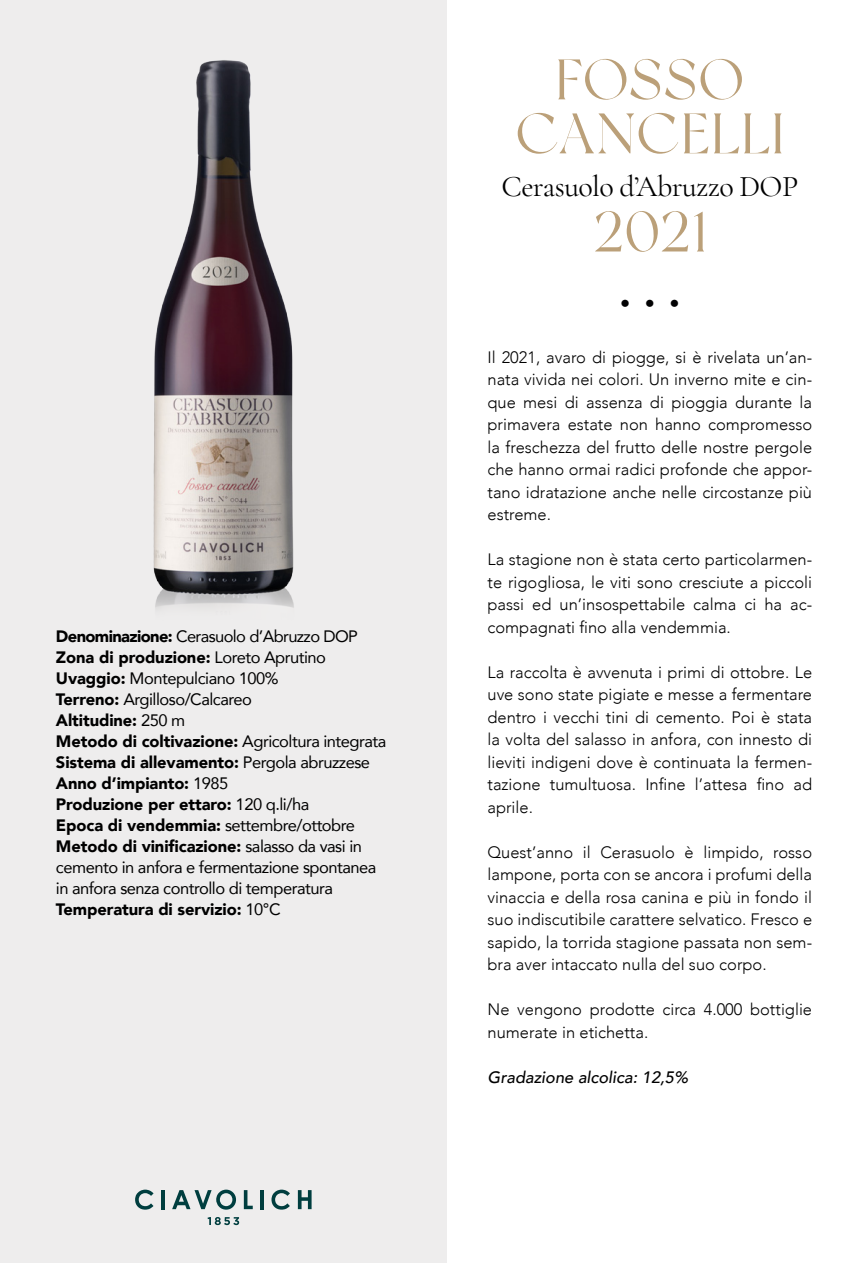
<style>
.page{position:relative;width:853px;height:1263px;background:#fff}
.page>*{position:absolute;margin:0;border:0;box-sizing:border-box;transform-origin:0 0}
.t1{font:57px "New York";letter-spacing:.03em;color:#bba079}
.t2{font:45px "New York";color:#020203}
.t3{font:30px "Cormorant Garamond";letter-spacing:-.02em;color:#000}
.t4{font:300 16.5px/22.5px "Avenir";color:#000;text-align:justify}
.t5{font:900 16.5px "Avenir";letter-spacing:-.005em;color:#000}
.t6{font:16.5px/21px "Avenir";letter-spacing:-.03em;color:#000}
.t7{font:italic 500 16.5px "Avenir";color:#000}
.s1{font-weight:900}
.s2{font-weight:400}
</style>
<div class="page">
<div style="left:0;top:0;width:446px;height:1263px;background:#eeeded"></div>
<svg style="left:135px;top:1189px;width:19px;height:20px"></svg>
<hr style="left:161px;top:1190px;width:4px;height:19px;background:#003e3f">
<svg style="left:172px;top:1189px;width:64px;height:20px"></svg>
<svg style="left:244px;top:1190px;width:9px;height:19px"></svg>
<hr style="left:260px;top:1190px;width:4px;height:19px;background:#003e3f">
<svg style="left:271px;top:1189px;width:19px;height:20px"></svg>
<svg style="left:298px;top:1190px;width:14px;height:19px"></svg>
<svg style="left:208px;top:1217px;width:31px;height:8px"></svg>
<img style="left:153px;top:60px;width:141px;height:549px">
<p class="t6" style="left:56px;top:625px;width:304px"><span class="s1">Denominazione:</span> Cerasuolo d’Abruzzo DOP</p>
<p class="t5" style="left:56px;top:643px;width:272px">Zona di produzione: <span class="s2">Loreto Aprutino</span></p>
<p class="t6" style="left:56px;top:667px;width:224px"><span class="s1">Uvaggio:</span> Montepulciano 100%</p>
<p class="t6" style="left:56px;top:688px;width:198px"><span class="s1">Terreno:</span> Argilloso/Calcareo</p>
<p class="t5" style="left:56px;top:706px;width:131px">Altitudine: <span class="s2">250 m</span></p>
<p class="t5" style="left:56px;top:727px;width:332px">Metodo di coltivazione: <span class="s2">Agricoltura integrata</span></p>
<p class="t5" style="left:56px;top:748px;width:316px">Sistema di allevamento: <span class="s2">Pergola abruzzese</span></p>
<p class="t5" style="left:56px;top:769px;width:174px">Anno d’impianto: <span class="s2">1985</span></p>
<p class="t5" style="left:56px;top:790px;width:255px">Produzione per ettaro: <span class="s2">120 q.li/ha</span></p>
<p class="t5" style="left:56px;top:811px;width:301px">Epoca di vendemmia: <span class="s2">settembre/ottobre</span></p>
<p class="t6" style="left:56px;top:835px;width:322px"><span class="s1">Metodo di vinificazione:</span> salasso da vasi in cemento in anfora e fermentazione spontanea in anfora senza controllo di temperatura</p>
<p class="t5" style="left:56px;top:895px;width:226px">Temperatura di servizio: <span class="s2">10°C</span></p>
<p class="t1" style="left:556px;top:45px;width:189px">FOSSO</p>
<p class="t1" style="left:516px;top:99px;width:269px">CANCELLI</p>
<p class="t3" style="left:501px;top:168px;width:298px">Cerasuolo d’Abruzzo DOP</p>
<p class="t1" style="left:593px;top:197px;width:114px">2021</p>
<p class="t2" style="left:620px;top:271px;width:62px">•••</p>
<p class="t4" style="left:487px;top:346px;width:326px">Il 2021, avaro di piogge, si è rivelata un’an&shy;nata vivida nei colori. Un inverno mite e cin&shy;que mesi di assenza di pioggia durante la primavera estate non hanno compromesso la freschezza del frutto delle nostre pergole che hanno ormai radici profonde che appor&shy;tano idratazione anche nelle circostanze più estreme.</p>
<p class="t4" style="left:487px;top:548px;width:326px">La stagione non è stata certo particolarmen&shy;te rigogliosa, le viti sono cresciute a piccoli passi ed un’insospettabile calma ci ha ac&shy;compagnati fino alla vendemmia.</p>
<p class="t4" style="left:487px;top:661px;width:326px">La raccolta è avvenuta i primi di ottobre. Le uve sono state pigiate e messe a fermentare dentro i vecchi tini di cemento. Poi è stata la volta del salasso in anfora, con innesto di lieviti indigeni dove è continuata la fermen&shy;tazione tumultuosa. Infine l’attesa fino ad aprile.</p>
<p class="t4" style="left:487px;top:841px;width:326px">Quest’anno il Cerasuolo è limpido, rosso lampone, porta con se ancora i profumi della vinaccia e della rosa canina e più in fondo il suo indiscutibile carattere selvatico. Fresco e sapido, la torrida stagione passata non sem&shy;bra aver intaccato nulla del suo corpo.</p>
<p class="t4" style="left:487px;top:998px;width:326px">Ne vengono prodotte circa 4.000 bottiglie numerate in etichetta.</p>
<p class="t7" style="left:487px;top:1067px;width:202px">Gradazione alcolica: 12,5%</p>
</div>
